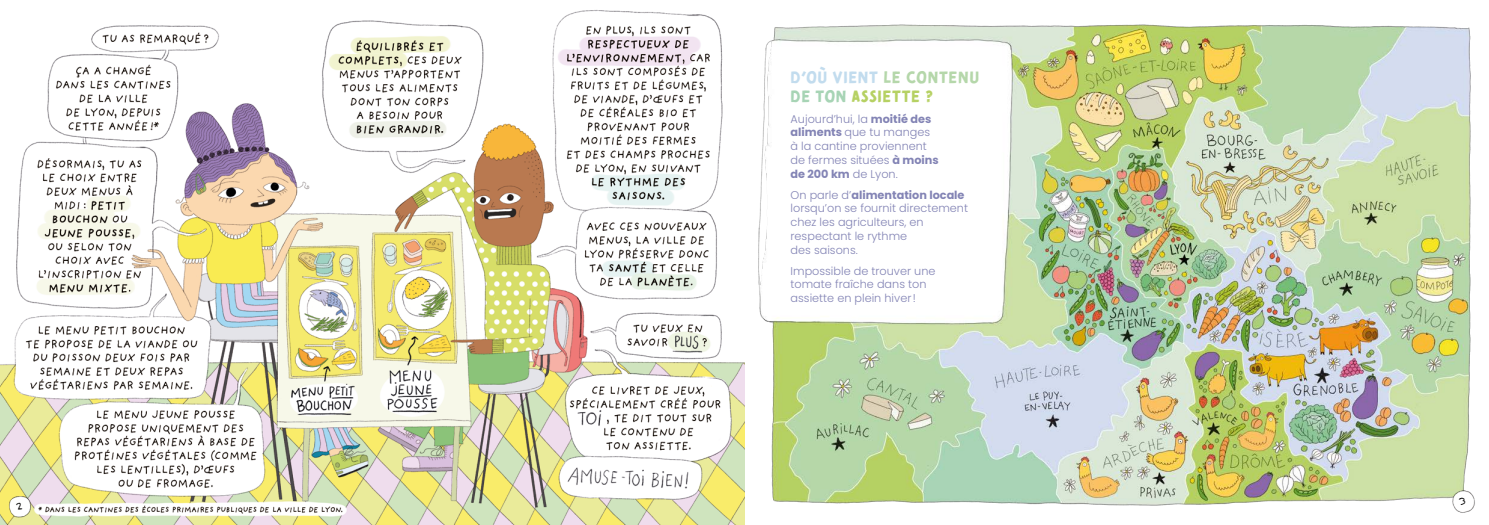
<style>
.page{position:relative;width:1489px;height:525px;background:#fff}
.page>*{position:absolute;margin:0;border:0;box-sizing:border-box;transform-origin:0 0}
.t1{font:16.25px/18.8px "Tomarik Brush";letter-spacing:.04em;color:#c2dcee}
.t2{font:12.5px "Providence Sans Pro";color:#000}
.t3{font:300 11.25px/13.8px "Poppins";color:#8384b5}
.s1{color:#b5d7aa}
.s2{color:#a7d4b5}
.s3{color:#b6d163}
.s4{font-weight:700}
</style>
<div class="page">
<img style="left:0;top:10px;width:1471px;height:514px">
<img style="left:1438px;top:473px;width:37px;height:51px">
<img style="left:0;top:479px;width:43px;height:45px">
<p class="t2" style="left:16px;top:498px;width:9px">2</p>
<h1 class="t1" style="left:790px;top:66px;width:190px">D’OÙ VIENT <span class="s1">LE CONTENU<br></span><span class="s2">DE TON</span> <span class="s3">ASSIETTE ?</span></h1>
<p class="t3" style="left:790px;top:112px;width:150px">Aujourd’hui, la <span class="s4">moitié des aliments</span> que tu manges à la cantine proviennent de fermes situées <span class="s4">à moins de 200 km</span> de Lyon.</p>
<p class="t3" style="left:790px;top:188px;width:179px">On parle d’<span class="s4">alimentation locale </span>lorsqu’on se fournit directement chez les agriculteurs, en respectant le rythme<br>des saisons.</p>
<p class="t3" style="left:790px;top:263px;width:146px">Impossible de trouver une tomate fraîche dans ton assiette en plein hiver!</p>
<p class="t2" style="left:1457px;top:493px;width:10px">3</p>
</div>
